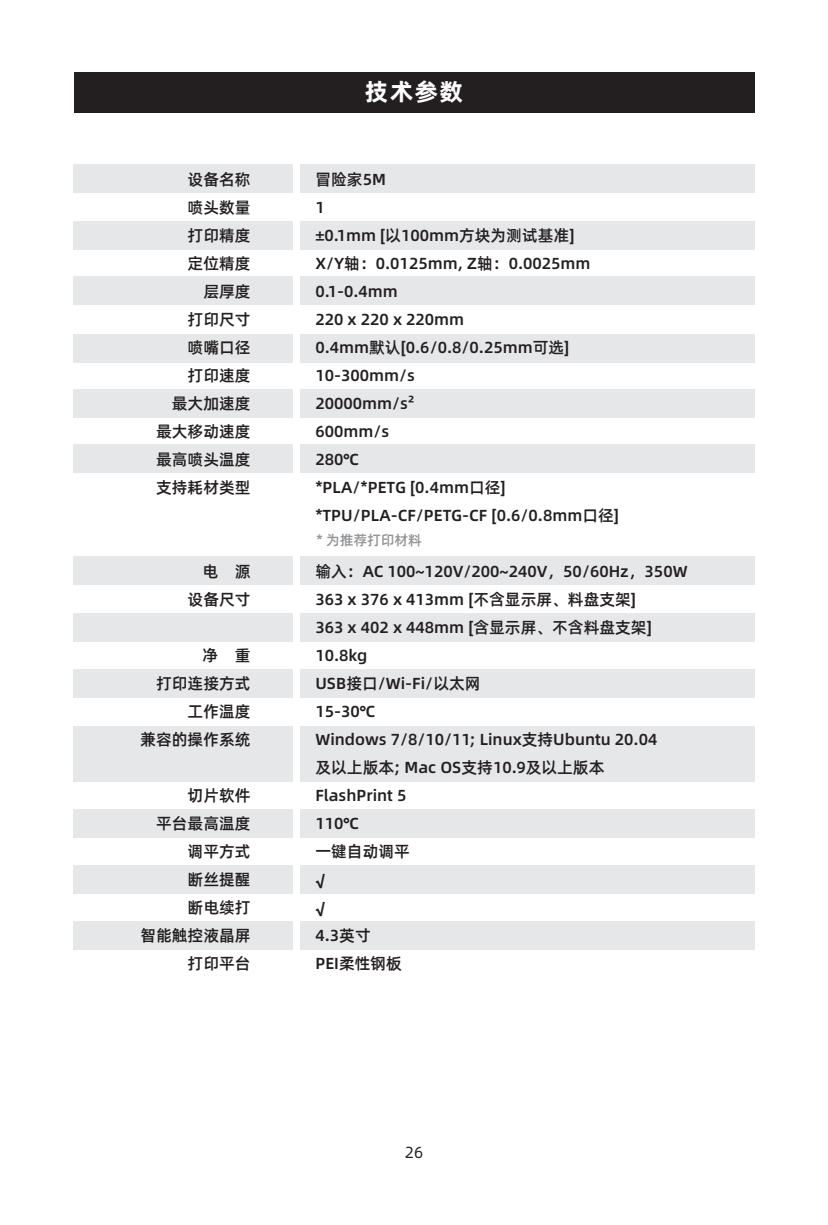
<style>
.page{position:relative;width:828px;height:1225px;background:#fff}
.page>*{position:absolute;margin:0;border:0;box-sizing:border-box;transform-origin:0 0}
.t1{font:24px "Alibaba Pu Hui Ti B";color:#fff}
.t2{font:16px/28px "Alibaba Pu Hui Ti M";color:#231f20;text-align:right}
.t3{font:16px "Alibaba Pu Hui Ti R";color:#231f20}
.t4{font:14px "Alibaba Pu Hui Ti M";letter-spacing:-.01em;color:#939598}
</style>
<div class="page">
<div style="left:74px;top:72px;width:680px;height:41px;background:#231f20"></div>
<div style="left:74px;top:165px;width:219px;height:28px;background:#e6e7e9"></div>
<div style="left:300px;top:165px;width:454px;height:28px;background:#e6e7e9"></div>
<div style="left:74px;top:221px;width:219px;height:29px;background:#e6e7e9"></div>
<div style="left:300px;top:221px;width:454px;height:29px;background:#e6e7e9"></div>
<div style="left:74px;top:276px;width:219px;height:29px;background:#e6e7e9"></div>
<div style="left:300px;top:276px;width:454px;height:29px;background:#e6e7e9"></div>
<div style="left:74px;top:334px;width:219px;height:28px;background:#e6e7e9"></div>
<div style="left:300px;top:334px;width:454px;height:28px;background:#e6e7e9"></div>
<div style="left:74px;top:389px;width:219px;height:29px;background:#e6e7e9"></div>
<div style="left:300px;top:389px;width:454px;height:29px;background:#e6e7e9"></div>
<div style="left:74px;top:444px;width:219px;height:29px;background:#e6e7e9"></div>
<div style="left:300px;top:444px;width:454px;height:29px;background:#e6e7e9"></div>
<div style="left:74px;top:556px;width:219px;height:29px;background:#e6e7e9"></div>
<div style="left:300px;top:556px;width:454px;height:29px;background:#e6e7e9"></div>
<div style="left:74px;top:613px;width:219px;height:28px;background:#e6e7e9"></div>
<div style="left:300px;top:613px;width:454px;height:28px;background:#e6e7e9"></div>
<div style="left:74px;top:669px;width:219px;height:29px;background:#e6e7e9"></div>
<div style="left:300px;top:669px;width:454px;height:29px;background:#e6e7e9"></div>
<div style="left:74px;top:726px;width:219px;height:55px;background:#e6e7e9"></div>
<div style="left:300px;top:726px;width:454px;height:55px;background:#e6e7e9"></div>
<div style="left:74px;top:809px;width:219px;height:29px;background:#e6e7e9"></div>
<div style="left:300px;top:809px;width:454px;height:29px;background:#e6e7e9"></div>
<div style="left:74px;top:865px;width:219px;height:28px;background:#e6e7e9"></div>
<div style="left:300px;top:865px;width:454px;height:28px;background:#e6e7e9"></div>
<div style="left:74px;top:921px;width:219px;height:28px;background:#e6e7e9"></div>
<div style="left:300px;top:921px;width:454px;height:28px;background:#e6e7e9"></div>
<p class="t2" style="left:156px;top:165px;width:96px">设备名称<br>喷头数量<br>打印精度<br>定位精度<br>层厚度<br>打印尺寸<br>喷嘴口径<br>打印速度<br>最大加速度最大移动速度最高喷头温度支持耗材类型</p>
<p class="t2" style="left:188px;top:557px;width:64px">电 源设备尺寸</p>
<p class="t2" style="left:140px;top:641px;width:112px">净 重<br>打印连接方式工作温度<br>兼容的操作系统</p>
<p class="t2" style="left:140px;top:781px;width:112px">切片软件<br>平台最高温度调平方式<br>断丝提醒<br>断电续打<br>智能触控液晶屏打印平台</p>
<h1 class="t1" style="left:365px;top:73px;width:100px">技术参数</h1>
<p class="t2" style="left:315px;top:165px;width:305px;text-align:left">冒险家5M<br>1<br>±0.1mm [以100mm方块为测试基准]<br>X/Y轴：0.0125mm, Z轴：0.0025mm<br>0.1-0.4mm<br>220 x 220 x 220mm<br>0.4mm默认[0.6/0.8/0.25mm可选]<br>10-300mm/s<br>20000mm/s²<br>600mm/s<br>280℃<br>*PLA/*PETG [0.4mm口径] *TPU/PLA-CF/PETG-CF [0.6/0.8mm口径]</p>
<p class="t2" style="left:315px;top:557px;width:374px;text-align:left">输入：AC 100~120V/200~240V，50/60Hz，350W<br>363 x 376 x 413mm [不含显示屏、料盘支架]<br>363 x 402 x 448mm [含显示屏、不含料盘支架]<br>10.8kg<br>USB接口/Wi-Fi/以太网<br>15-30℃<br>Windows 7/8/10/11; Linux支持Ubuntu 20.04<br>及以上版本; Mac OS支持10.9及以上版本<br>FlashPrint 5<br>110℃<br>一键自动调平<br>√<br>√<br>4.3英寸<br>PEI柔性钢板</p>
<p class="t4" style="left:317px;top:529px;width:107px">* 为推荐打印材料</p>
<p class="t3" style="left:405px;top:1140px;width:20px">26</p>
</div>
